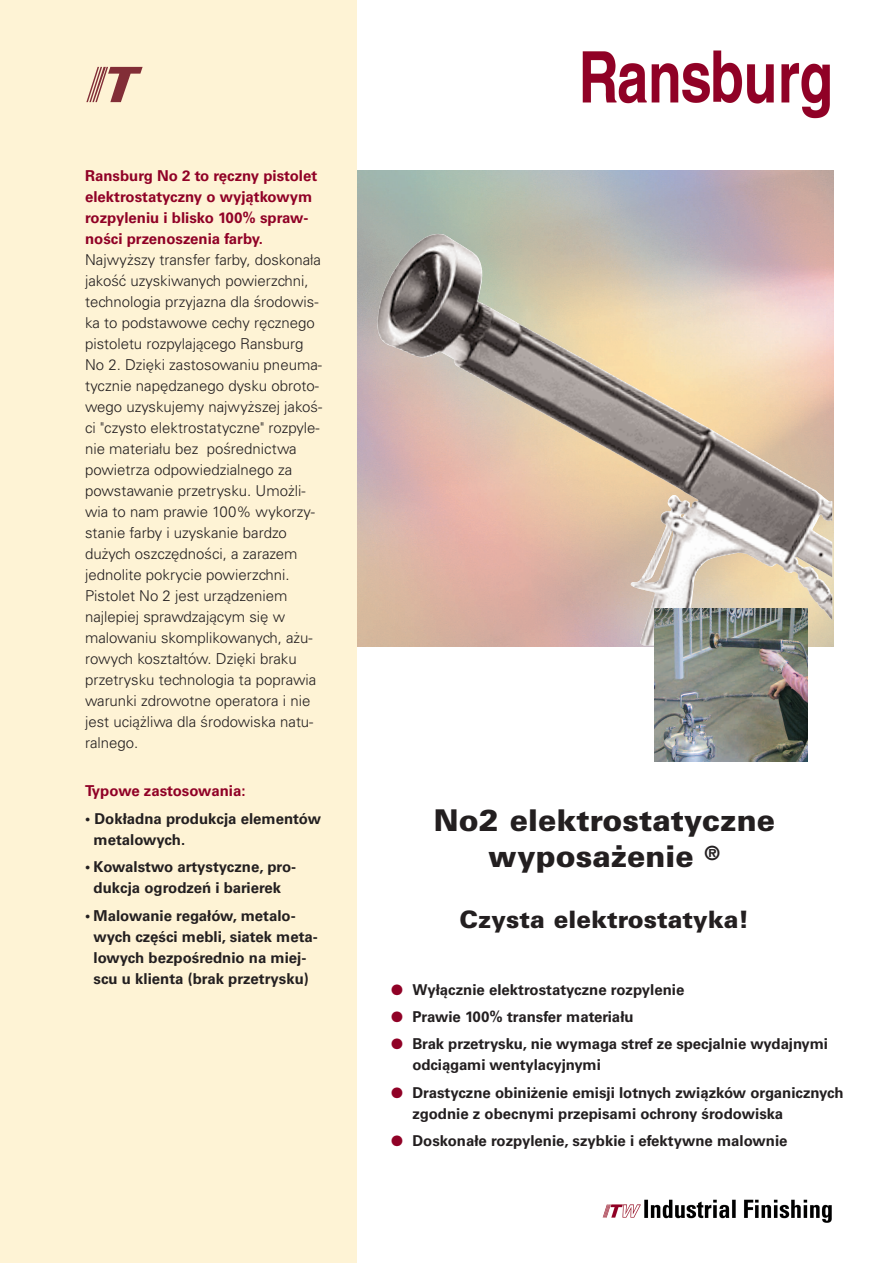
<style>
.page{position:relative;width:893px;height:1263px;background:#fff}
.page>*{position:absolute;margin:0;border:0;box-sizing:border-box;transform-origin:0 0}
.t1{font:900 30px/36px "Univers CE";color:#231f20;text-align:center}
.t2{font:900 24px "Univers CE";color:#231f20}
.t3{font:300 15px/21px "Univers CE";color:#231f20}
.t4{font:700 15px/21px "Univers CE";color:#231f20}
.t5{font:700 15px/21px "Univers CE";color:#900126}
.s1{font-family:"Univers"}
.s2{color:#900126}
</style>
<div class="page">
<div style="left:0;top:0;width:357px;height:1263px;background:#fef3d5"></div>
<svg style="left:86px;top:67px;width:57px;height:35px"></svg>
<img style="left:582px;top:50px;width:247px;height:69px">
<img style="left:602px;top:1200px;width:230px;height:23px">
<img style="left:357px;top:170px;width:476px;height:476px">
<img style="left:484px;top:381px;width:346px;height:264px">
<img style="left:655px;top:608px;width:153px;height:153px">
<p class="t5" style="left:85px;top:166px;width:234px">Ransburg No 2 to ręczny pistolet elektrostatyczny o wyjątkowym rozpyleniu i blisko 100% spraw&shy;ności przenoszenia farby.</p>
<p class="t3" style="left:85px;top:250px;width:239px">Najwyższy transfer farby, doskonała jakość uzyskiwanych powierzchni, technologia przyjazna dla środowis&shy;ka to podstawowe cechy ręcznego pistoletu rozpylającego Ransburg No 2. Dzięki zastosowaniu pneuma&shy;tycznie napędzanego dysku obroto&shy;wego uzyskujemy najwyższej jakoś&shy;ci "czysto elektrostatyczne" rozpyle&shy;nie materiału bez pośrednictwa powietrza odpowiedzialnego za powstawanie przetrysku. Umożli&shy;wia to nam prawie 100% wykorzy&shy;stanie farby i uzyskanie bardzo dużych oszczędności, a zarazem jednolite pokrycie powierzchni.<br>Pistolet No 2 jest urządzeniem najlepiej sprawdzającym się w malowaniu skomplikowanych, ażu&shy;rowych koształtów. Dzięki braku przetrysku technologia ta poprawia warunki zdrowotne operatora i nie jest uciążliwa dla środowiska natu&shy;ralnego.</p>
<p class="t5" style="left:85px;top:782px;width:162px">Typowe zastosowania:</p>
<p class="t4" style="left:94px;top:809px;width:229px;text-indent:-9px"><span class="s1">•</span> Dokładna produkcja elementów metalowych.</p>
<p class="t4" style="left:85px;top:858px;width:213px;text-align:center"><span class="s1">•</span> Kowalstwo artystyczne, pro&shy;dukcja ogrodzeń i barierek</p>
<p class="t4" style="left:94px;top:906px;width:226px;text-indent:-9px"><span class="s1">•</span> Malowanie regałów, metalo&shy;wych części mebli, siatek meta&shy;lowych bezpośrednio na miej&shy;scu u klienta (brak przetrysku)</p>
<h1 class="t1" style="left:434px;top:805px;width:343px">No2 elektrostatyczne wyposażenie <sup>®</sup></h1>
<h2 class="t2" style="left:460px;top:910px;width:291px">Czysta elektrostatyka!</h2>
<p class="t4" style="left:391px;top:980px;width:295px"><span class="s2">●</span> Wyłącznie elektrostatyczne rozpylenie</p>
<p class="t4" style="left:391px;top:1007px;width:244px"><span class="s2">●</span> Prawie 100% transfer materiału</p>
<p class="t4" style="left:412px;top:1035px;width:417px;text-indent:-21px"><span class="s2">●</span> Brak przetrysku, nie wymaga stref ze specjalnie wydajnymi odciągami wentylacyjnymi</p>
<p class="t4" style="left:412px;top:1083px;width:433px;text-indent:-21px"><span class="s2">●</span> Drastyczne obiniżenie emisji lotnych związków organicznych zgodnie z obecnymi przepisami ochrony środowiska</p>
<p class="t4" style="left:391px;top:1131px;width:398px"><span class="s2">●</span> Doskonałe rozpylenie, szybkie i efektywne malownie</p>
</div>
